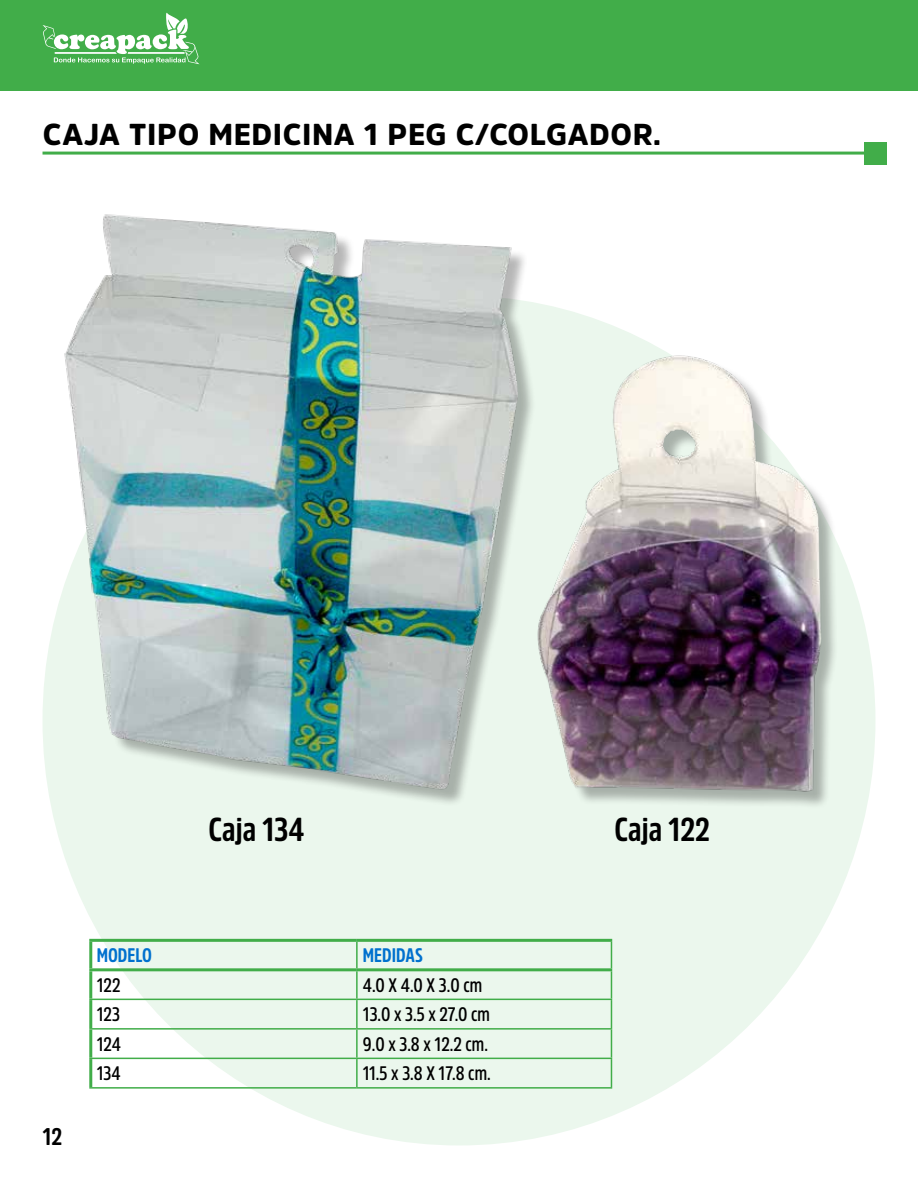
<style>
.page{position:relative;width:918px;height:1188px;background:#fff}
.page>*{position:absolute;margin:0;border:0;box-sizing:border-box;transform-origin:0 0}
.t1{font:700 33px "Amsi Pro Cond";color:#000}
.t2{font:900 30px "Amsi Pro";letter-spacing:.02em;color:#000}
.t3{font:700 24px "Amsi Pro Cond";color:#000}
.t4{font:600 19.5px "Amsi Pro Cond";color:#000}
.t5{font:700 19.5px "Amsi Pro Cond";color:#0071ce}
</style>
<div class="page">
<div style="left:0;top:0;width:918px;height:90px;background:#41ad49"></div>
<svg style="left:43px;top:12px;width:156px;height:52px"></svg>
<div style="left:43px;top:296px;width:832px;height:849px;background:#ebf7ed;border-radius:50%"></div>
<hr style="left:43px;top:152px;width:832px;height:3px;background:#41ad49">
<div style="left:864px;top:142px;width:23px;height:23px;background:#41ad49"></div>
<hr style="left:89px;top:939px;width:268px;height:3px;background:#41ad49">
<hr style="left:89px;top:942px;width:3px;height:26px;background:#41ad49">
<hr style="left:357px;top:939px;width:255px;height:3px;background:#41ad49">
<hr style="left:89px;top:968px;width:268px;height:3px;background:#41ad49">
<hr style="left:89px;top:971px;width:3px;height:28px;background:#41ad49">
<hr style="left:357px;top:968px;width:255px;height:3px;background:#41ad49">
<hr style="left:89px;top:1000px;width:3px;height:28px;background:#41ad49">
<hr style="left:89px;top:1030px;width:3px;height:28px;background:#41ad49">
<hr style="left:89px;top:1059px;width:3px;height:28px;background:#41ad49">
<hr style="left:356px;top:942px;width:2px;height:26px;background:#41ad49">
<hr style="left:356px;top:971px;width:2px;height:28px;background:#41ad49">
<hr style="left:89px;top:999px;width:268px;height:1px;background:#41ad49">
<hr style="left:357px;top:999px;width:255px;height:1px;background:#41ad49">
<hr style="left:356px;top:1000px;width:2px;height:28px;background:#41ad49">
<hr style="left:89px;top:1028px;width:268px;height:2px;background:#41ad49">
<hr style="left:357px;top:1028px;width:255px;height:2px;background:#41ad49">
<hr style="left:356px;top:1030px;width:2px;height:28px;background:#41ad49">
<hr style="left:89px;top:1058px;width:268px;height:1px;background:#41ad49">
<hr style="left:357px;top:1058px;width:255px;height:1px;background:#41ad49">
<hr style="left:356px;top:1059px;width:2px;height:28px;background:#41ad49">
<svg style="left:611px;top:942px;width:1px;height:145px"></svg>
<hr style="left:89px;top:1087px;width:268px;height:2px;background:#41ad49">
<hr style="left:357px;top:1087px;width:255px;height:2px;background:#41ad49">
<div style="left:68px;top:217px;width:468px;height:590px;background:#000;opacity:.29"></div>
<img style="left:60px;top:214px;width:471px;height:583px">
<div style="left:541px;top:358px;width:298px;height:451px;background:#000;opacity:.29"></div>
<img style="left:537px;top:353px;width:297px;height:444px">
<h2 class="t2" style="left:43px;top:114px;width:620px">CAJA TIPO MEDICINA 1 PEG C/COLGADOR.</h2>
<h1 class="t1" style="left:208px;top:807px;width:97px">Caja 134</h1>
<h1 class="t1" style="left:614px;top:807px;width:97px">Caja 122</h1>
<p class="t3" style="left:43px;top:1120px;width:21px">12</p>
<p class="t5" style="left:97px;top:942px;width:57px">MODELO</p>
<p class="t5" style="left:363px;top:942px;width:62px">MEDIDAS</p>
<p class="t4" style="left:97px;top:972px;width:25px">122</p>
<p class="t4" style="left:363px;top:972px;width:121px">4.0 X 4.0 X 3.0 cm</p>
<p class="t4" style="left:97px;top:1001px;width:25px">123</p>
<p class="t4" style="left:363px;top:1001px;width:129px">13.0 x 3.5 x 27.0 cm</p>
<p class="t4" style="left:97px;top:1031px;width:26px">124</p>
<p class="t4" style="left:363px;top:1031px;width:127px">9.0 x 3.8 x 12.2 cm.</p>
<p class="t4" style="left:97px;top:1060px;width:25px">134</p>
<p class="t4" style="left:363px;top:1060px;width:129px">11.5 x 3.8 X 17.8 cm.</p>
</div>
